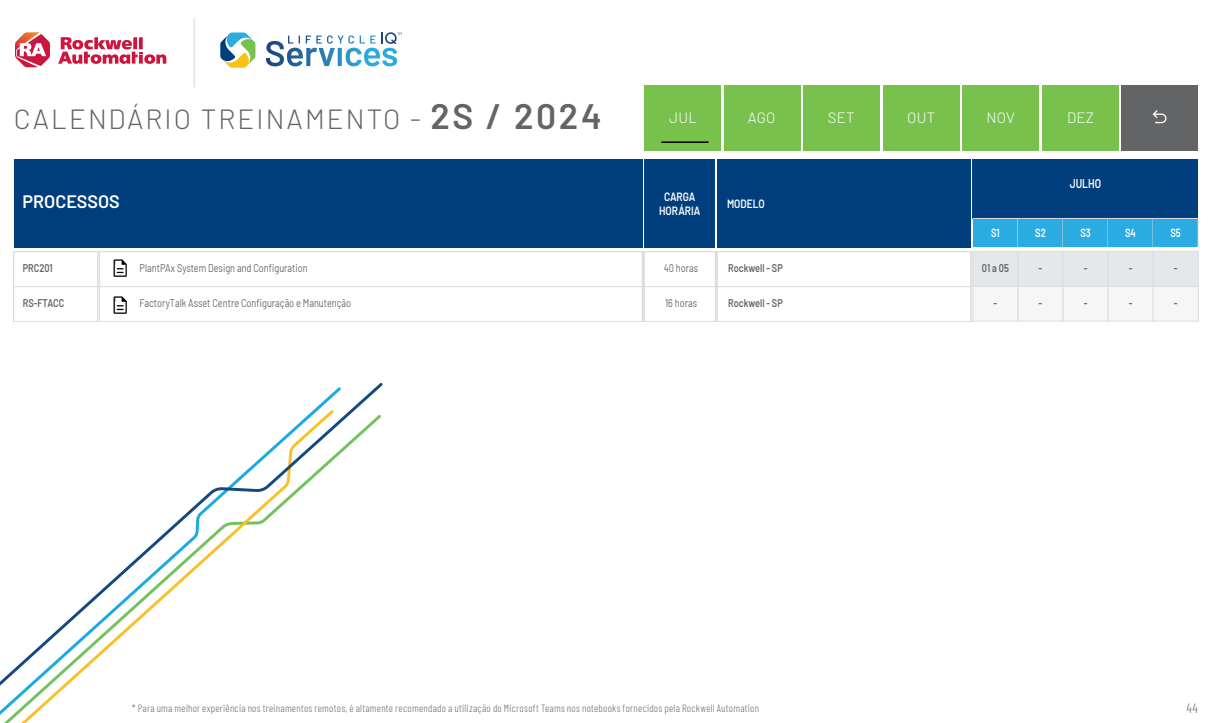
<style>
.page{position:relative;width:1212px;height:723px;background:#fff}
.page>*{position:absolute;margin:0;border:0;box-sizing:border-box;transform-origin:0 0}
.t1{font:300 27.75px "Barlow";letter-spacing:.075em;color:#636466}
.t2{font:600 18px "Barlow";color:#fff}
.t3{font:300 15px "Barlow";letter-spacing:.01em;color:#fff}
.t4{font:300 13.5px "Barlow Condensed";color:#6d6e71}
.t5{font:600 12.6px "Barlow";color:#fff;scale:.81 1}
.t6{font:600 12px/14.4px "Barlow";color:#fff;text-align:center;scale:.84 1}
.t7{font:600 11.85px "Barlow";color:#fff;scale:.79 1}
.t8{font:11.25px "Barlow";color:#636466;scale:.82 1}
.t9{font:600 11.25px "Barlow";color:#636466;scale:.82 1}
.t10{font:600 11.25px "Barlow";color:#636466;scale:.83 1}
.t11{font:300 10.5px "Barlow Condensed";letter-spacing:.025em;color:#6d6e71}
.s1{font-weight:600;font-size:35.25px}
</style>
<div class="page">
<svg style="left:0;top:383px;width:383px;height:340px"></svg>
<div style="left:644px;top:251px;width:71px;height:36px;border:1px solid #dcddde"></div>
<div style="left:99px;top:251px;width:543px;height:36px;border:1px solid #dcddde"></div>
<div style="left:14px;top:251px;width:84px;height:36px;border:1px solid #dcddde"></div>
<div style="left:717px;top:251px;width:254px;height:36px;border:1px solid #dcddde"></div>
<div style="left:644px;top:286px;width:71px;height:36px;border:1px solid #dcddde"></div>
<div style="left:99px;top:286px;width:543px;height:36px;border:1px solid #dcddde"></div>
<div style="left:14px;top:286px;width:84px;height:36px;border:1px solid #dcddde"></div>
<div style="left:717px;top:286px;width:254px;height:36px;border:1px solid #dcddde"></div>
<div style="left:14px;top:159px;width:628px;height:88px;background:#003e7e"></div>
<div style="left:644px;top:159px;width:71px;height:88px;background:#003e7e"></div>
<div style="left:717px;top:159px;width:253px;height:88px;background:#003e7e"></div>
<div style="left:644px;top:85px;width:77px;height:66px;background:#78c14c"></div>
<div style="left:724px;top:85px;width:76px;height:66px;background:#78c14c"></div>
<div style="left:803px;top:85px;width:77px;height:66px;background:#78c14c"></div>
<div style="left:883px;top:85px;width:76px;height:66px;background:#78c14c"></div>
<div style="left:962px;top:85px;width:77px;height:66px;background:#78c14c"></div>
<div style="left:1042px;top:85px;width:76px;height:66px;background:#78c14c"></div>
<hr style="left:193px;top:18px;width:2px;height:69px;background:#e6e7e8">
<svg style="left:220px;top:33px;width:35px;height:34px"></svg>
<svg style="left:266px;top:32px;width:136px;height:34px"></svg>
<svg style="left:15px;top:32px;width:35px;height:35px"></svg>
<svg style="left:58px;top:37px;width:108px;height:27px"></svg>
<div style="left:1121px;top:85px;width:77px;height:66px;background:#636466"></div>
<svg style="left:1152px;top:110px;width:14px;height:13px"></svg>
<div style="left:973px;top:286px;width:45px;height:35px;background:#f6f6f6"></div>
<div style="left:973px;top:286px;width:45px;height:35px;border:1px solid #dcddde"></div>
<div style="left:973px;top:251px;width:45px;height:35px;background:#e6e7e8"></div>
<div style="left:973px;top:251px;width:45px;height:36px;border:1px solid #dcddde"></div>
<div style="left:1018px;top:286px;width:45px;height:35px;background:#f6f6f6"></div>
<div style="left:1018px;top:286px;width:45px;height:35px;border:1px solid #dcddde"></div>
<div style="left:1018px;top:251px;width:45px;height:35px;background:#e6e7e8"></div>
<div style="left:1018px;top:251px;width:45px;height:36px;border:1px solid #dcddde"></div>
<div style="left:1063px;top:286px;width:45px;height:35px;background:#f6f6f6"></div>
<div style="left:1063px;top:286px;width:45px;height:35px;border:1px solid #dcddde"></div>
<div style="left:1063px;top:251px;width:45px;height:35px;background:#e6e7e8"></div>
<div style="left:1063px;top:251px;width:45px;height:36px;border:1px solid #dcddde"></div>
<div style="left:1108px;top:286px;width:45px;height:35px;background:#f6f6f6"></div>
<div style="left:1108px;top:286px;width:45px;height:35px;border:1px solid #dcddde"></div>
<div style="left:1108px;top:251px;width:45px;height:35px;background:#e6e7e8"></div>
<div style="left:1108px;top:251px;width:45px;height:36px;border:1px solid #dcddde"></div>
<div style="left:1153px;top:286px;width:45px;height:35px;background:#f6f6f6"></div>
<div style="left:1153px;top:286px;width:45px;height:35px;border:1px solid #dcddde"></div>
<div style="left:1153px;top:251px;width:45px;height:35px;background:#e6e7e8"></div>
<div style="left:1153px;top:251px;width:45px;height:36px;border:1px solid #dcddde"></div>
<div style="left:973px;top:219px;width:45px;height:28px;background:#2aabe2"></div>
<svg style="left:1017px;top:219px;width:1px;height:28px"></svg>
<div style="left:1018px;top:219px;width:45px;height:28px;background:#2aabe2"></div>
<div style="left:1063px;top:219px;width:45px;height:28px;background:#2aabe2"></div>
<div style="left:1108px;top:219px;width:45px;height:28px;background:#2aabe2"></div>
<div style="left:1153px;top:219px;width:45px;height:28px;background:#2aabe2"></div>
<svg style="left:1198px;top:219px;width:1px;height:28px"></svg>
<div style="left:973px;top:159px;width:225px;height:59px;background:#003e7e"></div>
<hr style="left:973px;top:218px;width:225px;height:1px;background:#dcddde">
<svg style="left:114px;top:259px;width:13px;height:18px"></svg>
<svg style="left:114px;top:296px;width:13px;height:18px"></svg>
<hr style="left:661px;top:141px;width:47px;height:2px;background:#000">
<h1 class="t1" style="left:14px;top:99px;width:589px">CALENDÁRIO TREINAMENTO - <span class="s1">2S / 2024</span></h1>
<h3 class="t3" style="left:669px;top:107px;width:29px">JUL</h3>
<h3 class="t3" style="left:748px;top:107px;width:29px">AGO</h3>
<h3 class="t3" style="left:828px;top:107px;width:28px">SET</h3>
<h3 class="t3" style="left:907px;top:107px;width:29px">OUT</h3>
<h3 class="t3" style="left:986px;top:107px;width:30px">NOV</h3>
<h3 class="t3" style="left:1067px;top:107px;width:28px">DEZ</h3>
<h2 class="t2" style="left:23px;top:188px;width:99px">PROCESSOS</h2>
<p class="t6" style="left:659px;top:188px;width:51px">CARGA<br>HORÁRIA</p>
<p class="t6" style="left:727px;top:195px;width:47px">MODELO</p>
<p class="t9" style="left:23px;top:260px;width:38px">PRC201</p>
<p class="t8" style="left:140px;top:260px;width:207px">PlantPAx System Design and Configuration</p>
<p class="t8" style="left:664px;top:260px;width:43px">40 horas</p>
<p class="t9" style="left:728px;top:260px;width:68px">Rockwell - SP</p>
<p class="t9" style="left:23px;top:295px;width:52px">RS-FTACC</p>
<p class="t8" style="left:140px;top:295px;width:259px">FactoryTalk Asset Centre Configuração e Manutenção</p>
<p class="t8" style="left:665px;top:295px;width:41px">16 horas</p>
<p class="t9" style="left:728px;top:295px;width:68px">Rockwell - SP</p>
<p class="t5" style="left:1070px;top:174px;width:40px">JULHO</p>
<p class="t7" style="left:991px;top:224px;width:13px">S1</p>
<p class="t7" style="left:1035px;top:224px;width:15px">S2</p>
<p class="t7" style="left:1080px;top:224px;width:15px">S3</p>
<p class="t7" style="left:1125px;top:224px;width:15px">S4</p>
<p class="t7" style="left:1170px;top:224px;width:15px">S5</p>
<p class="t10" style="left:982px;top:260px;width:34px">01 a 05</p>
<p class="t10" style="left:993px;top:295px;width:6px">-</p>
<p class="t10" style="left:1038px;top:260px;width:6px">-</p>
<p class="t10" style="left:1038px;top:295px;width:6px">-</p>
<p class="t10" style="left:1084px;top:260px;width:6px">-</p>
<p class="t10" style="left:1084px;top:295px;width:6px">-</p>
<p class="t10" style="left:1129px;top:260px;width:6px">-</p>
<p class="t10" style="left:1129px;top:295px;width:6px">-</p>
<p class="t10" style="left:1174px;top:260px;width:6px">-</p>
<p class="t10" style="left:1174px;top:295px;width:6px">-</p>
<p class="t11" style="left:132px;top:701px;width:629px">* Para uma melhor experiência nos treinamentos remotos, é altamente recomendado a utilização do Microsoft Teams nos notebooks fornecidos pela Rockwell Automation</p>
<p class="t4" style="left:1186px;top:698px;width:13px">44</p>
</div>
